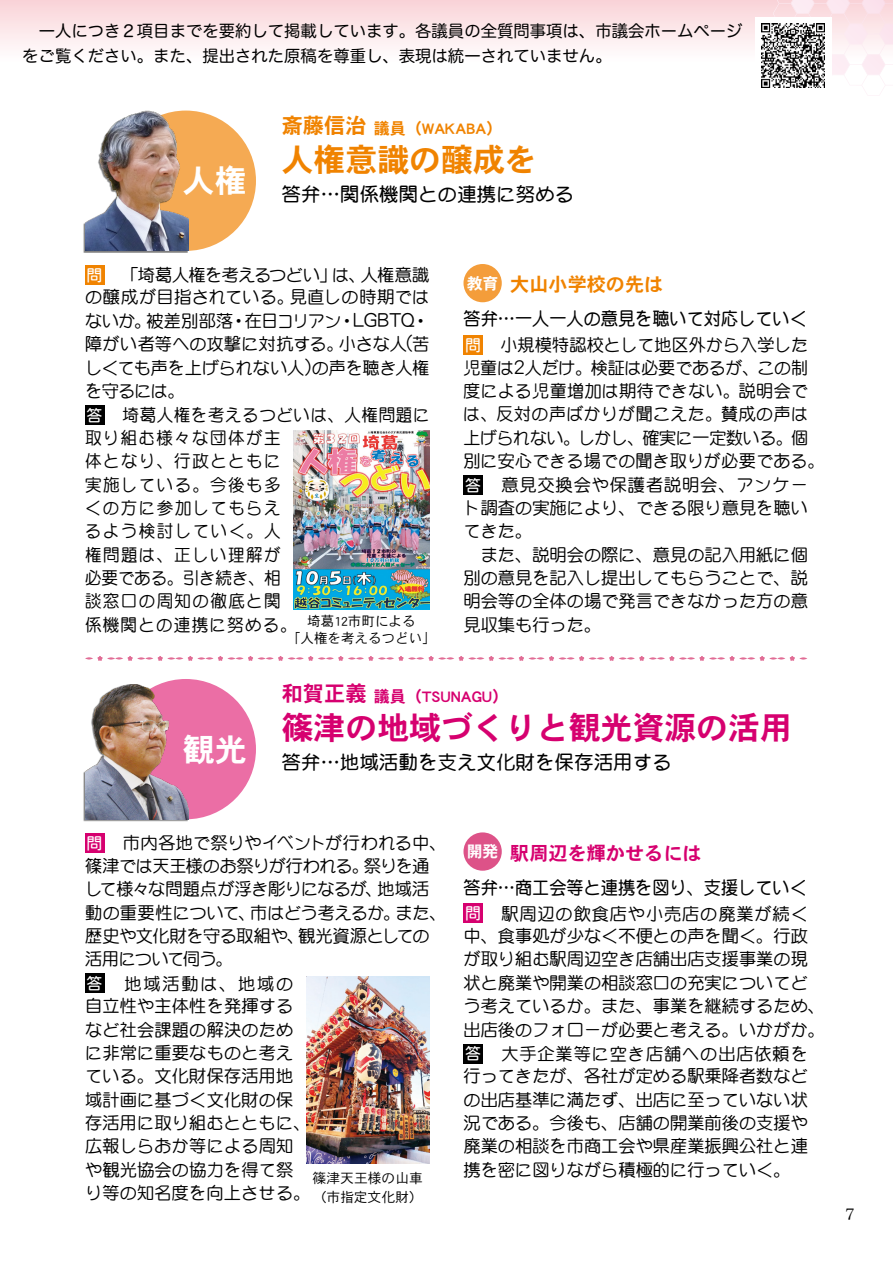
<style>
.page{position:relative;width:893px;height:1263px;background:#fff}
.page>*{position:absolute;margin:0;border:0;box-sizing:border-box;transform-origin:0 0}
.t1{font:31.95px "DFHS Gothic Std W7";color:#d6006f}
.t2{font:31.95px "DFHS Gothic Std W7";color:#f08300}
.t3{font:31.95px "DFHS Gothic Std W7";color:#fff}
.t4{font:19.2px "DF Maru Gothic Std W7";letter-spacing:.02em;color:#000}
.t5{font:19.2px "DFHS Gothic Std W7";color:#d6006f}
.t6{font:19.2px "DFHS Gothic Std W7";color:#f08300}
.t7{font:18px "DF Maru Gothic Std W7";color:#000;scale:.95 1}
.t8{font:500 17.25px/23.2px "DFP Maru Gothic CID";color:#000;text-align:justify}
.t9{font:500 17.25px/23.2px "DFP Maru Gothic CID";letter-spacing:.085em;color:#000;scale:.96 1}
.t10{font:500 17.25px/23.2px "DFP Maru Gothic CID";letter-spacing:-.02em;color:#000}
.t11{font:16.35px/24.5px "Hira Maru Pro W4";color:#000}
.t12{font:15.9px "DFHS Gothic Std W7";color:#d6006f}
.t13{font:15.9px "DFHS Gothic Std W7";color:#f08300}
.t14{font:15.9px "DFPHS Maru Gothic CID W4";color:#fff}
.t15{font:15.9px "DFHS Gothic Std W7";color:#fff}
.t16{font:15.45px "Hira Min Pro W3";color:#000}
.t17{font:13.8px "DFHS Gothic Std W3";color:#000}
.s1{font-size:21.3px}
.s2{font-size:18.9px}
</style>
<div class="page">
<div style="left:0;top:0;width:893px;height:64px;background:linear-gradient(to bottom,#f9d3d8,#fff)"></div>
<svg style="left:773px;top:0;width:120px;height:94px"></svg>
<div style="left:116px;top:111px;width:140px;height:140px;background:#f5aa53;border-radius:50%"></div>
<div style="left:755px;top:17px;width:76px;height:77px;background:#fff"></div>
<img style="left:761px;top:23px;width:64px;height:64px">
<svg style="left:85px;top:656px;width:722px;height:5px"></svg>
<div style="left:83px;top:112px;width:105px;height:141px;background:#000;opacity:.5"></div>
<img style="left:85px;top:110px;width:103px;height:141px">
<div style="left:85px;top:265px;width:19px;height:19px;background:#f08300"></div>
<div style="left:85px;top:405px;width:19px;height:19px;background:#000"></div>
<div style="left:463px;top:264px;width:39px;height:38px;background:#f49d3a;border-radius:50%"></div>
<div style="left:463px;top:335px;width:20px;height:19px;background:#f08300"></div>
<div style="left:463px;top:476px;width:20px;height:19px;background:#000"></div>
<img style="left:293px;top:431px;width:136px;height:178px">
<div style="left:85px;top:833px;width:19px;height:20px;background:#d6006f"></div>
<div style="left:85px;top:974px;width:19px;height:19px;background:#000"></div>
<div style="left:463px;top:832px;width:39px;height:39px;background:#dd5288;border-radius:50%"></div>
<div style="left:463px;top:904px;width:20px;height:19px;background:#d6006f"></div>
<div style="left:463px;top:1044px;width:20px;height:19px;background:#000"></div>
<img style="left:306px;top:977px;width:123px;height:187px">
<div style="left:116px;top:679px;width:140px;height:140px;background:#eb6ea5;border-radius:50%"></div>
<div style="left:83px;top:684px;width:105px;height:137px;background:#000;opacity:.5"></div>
<img style="left:85px;top:679px;width:103px;height:140px">
<p class="t11" style="left:22px;top:18px;width:722px">　一人につき２項目までを要約して掲載しています。各議員の全質問事項は、市議会ホームページをご覧ください。また、提出された原稿を尊重し、表現は統一されていません。</p>
<p class="t3" style="left:183px;top:163px;width:65px">人権</p>
<p class="t13" style="left:282px;top:119px;width:222px"><span class="s1">斎藤信治</span> 議員（WAKABA）</p>
<p class="t2" style="left:282px;top:142px;width:257px">人権意識の醸成を</p>
<p class="t4" style="left:282px;top:184px;width:294px">答弁…関係機関との連携に努める</p>
<p class="t8" style="left:85px;top:263px;width:346px;text-indent:36px">「埼葛人権を考えるつどい」は、人権意識の醸成が目指されている。見直しの時期ではないか。被差別部落・在日コリアン・<span class="s2">LGBTQ</span>・障がい者等への攻撃に対抗する。小さな人<span class="s2">(</span>苦しくても声を上げられない人<span class="s2">)</span>の声を聴き人権を守るには。</p>
<p class="t14" style="left:87px;top:407px;width:17px">答</p>
<p class="t14" style="left:87px;top:266px;width:17px">問</p>
<p class="t9" style="left:85px;top:403px;width:360px;text-indent:38px">埼葛人権を考えるつどいは、人権問題に取り組む様々な団体が主<br>体となり、行政とともに<br>実施している。今後も多<br>くの方に参加してもらえ<br>るよう検討していく。人<br>権問題は、正しい理解が<br>必要である。引き続き、相<br>談窓口の周知の徹底と関<br>係機関との連携に努める。</p>
<p class="t17" style="left:307px;top:614px;width:110px">埼葛12市町による</p>
<p class="t17" style="left:287px;top:631px;width:150px">「人権を考えるつどい」</p>
<p class="t6" style="left:510px;top:274px;width:155px">大山小学校の先は</p>
<p class="t7" style="left:463px;top:309px;width:363px">答弁…一人一人の意見を聴いて対応していく</p>
<p class="t15" style="left:467px;top:275px;width:33px">教育</p>
<p class="t8" style="left:463px;top:333px;width:363px;text-align:left;text-indent:37px">小規模特認校として地区外から入学した児童は<span class="s2">2</span>人だけ。検証は必要であるが、この制度による児童増加は期待できない。説明会では、反対の声ばかりが聞こえた。賛成の声は上げられない。しかし、確実に一定数いる。個別に安心できる場での聞き取りが必要である。</p>
<p class="t14" style="left:465px;top:477px;width:17px">答</p>
<p class="t14" style="left:465px;top:336px;width:17px">問</p>
<p class="t8" style="left:463px;top:473px;width:346px;text-indent:38px">意見交換会や保護者説明会、アンケート調査の実施により、できる限り意見を聴いてきた。</p>
<p class="t8" style="left:463px;top:542px;width:346px;text-indent:17px">また、説明会の際に、意見の記入用紙に個別の意見を記入し提出してもらうことで、説明会等の全体の場で発言できなかった方の意見収集も行った。</p>
<p class="t3" style="left:183px;top:732px;width:65px">観光</p>
<p class="t12" style="left:282px;top:688px;width:228px"><span class="s1">和賀正義</span> 議員（TSUNAGU）</p>
<p class="t1" style="left:282px;top:710px;width:512px">篠津の地域づくりと観光資源の活用</p>
<p class="t4" style="left:282px;top:752px;width:391px">答弁…地域活動を支え文化財を保存活用する</p>
<p class="t10" style="left:85px;top:831px;width:363px;text-indent:38px">市内各地で祭りやイベントが行われる中、篠津では天王様のお祭りが行われる。祭りを通して様々な問題点が浮き彫りになるが、地域活動の重要性について、市はどう考えるか。また、歴史や文化財を守る取組や、観光資源としての活用について伺う。</p>
<p class="t14" style="left:87px;top:975px;width:17px">答</p>
<p class="t14" style="left:87px;top:835px;width:17px">問</p>
<p class="t8" style="left:85px;top:972px;width:227px;text-align:left;text-indent:40px">地域活動は、地域の自立性や主体性を発揮するなど社会課題の解決のために非常に重要なものと考えている。文化財保存活用地域計画に基づく文化財の保存活用に取り組むとともに、広報しらおか等による周知や観光協会の協力を得て祭り等の知名度を向上させる。</p>
<p class="t17" style="left:313px;top:1171px;width:112px">篠津天王様の山車</p>
<p class="t17" style="left:313px;top:1189px;width:112px">（市指定文化財）</p>
<p class="t5" style="left:510px;top:842px;width:193px">駅周辺を輝かせるには</p>
<p class="t7" style="left:463px;top:877px;width:363px">答弁…商工会等と連携を図り、支援していく</p>
<p class="t15" style="left:467px;top:843px;width:33px">開発</p>
<p class="t8" style="left:463px;top:901px;width:363px;text-align:left;text-indent:38px">駅周辺の飲食店や小売店の廃業が続く中、食事処が少なく不便との声を聞く。行政が取り組む駅周辺空き店舗出店支援事業の現状と廃業や開業の相談窓口の充実についてどう考えているか。また、事業を継続するため、出店後のフォローが必要と考える。いかがか。</p>
<p class="t14" style="left:465px;top:1045px;width:17px">答</p>
<p class="t14" style="left:465px;top:905px;width:17px">問</p>
<p class="t8" style="left:463px;top:1042px;width:346px;text-indent:38px">大手企業等に空き店舗への出店依頼を行ってきたが、各社が定める駅乗降者数などの出店基準に満たず、出店に至っていない状況である。今後も、店舗の開業前後の支援や廃業の相談を市商工会や県産業振興公社と連</p>
<p class="t8" style="left:463px;top:1158px;width:329px">携を密に図りながら積極的に行っていく。</p>
<p class="t16" style="left:846px;top:1201px;width:11px">7</p>
</div>
